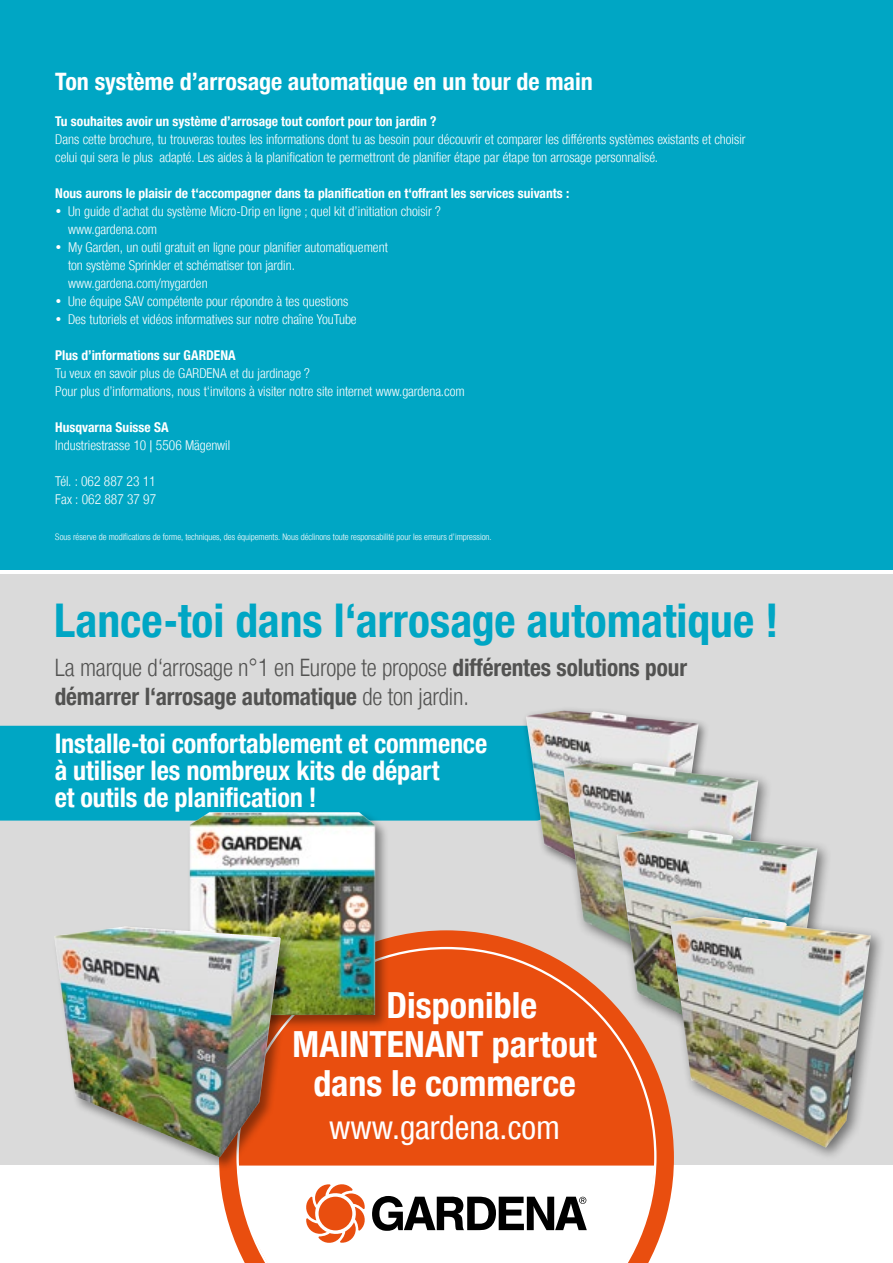
<style>
.page{position:relative;width:893px;height:1263px;background:#fff}
.page>*{position:absolute;margin:0;border:0;box-sizing:border-box;transform-origin:0 0}
.t1{font:700 46.5px "Gardena Sans Cond";color:#00a6c4}
.t2{font:700 36px "Gardena Sans Cond";color:#fff}
.t3{font:500 33px "Gardena Sans Cond";color:#fff}
.t4{font:700 27px/27px "Gardena Sans Cond";letter-spacing:-.005em;color:#fff}
.t5{font:700 24px/28.8px "Gardena Sans Cond";letter-spacing:-.005em;color:#525251}
.t6{font:700 24px "Gardena Sans Cond";color:#fff}
.t7{font:13.5px/18px "Gardena Sans Cond";color:#fff}
.t8{font:700 13.5px "Gardena Sans Cond";color:#fff}
.t9{font:9px "Gardena Sans Cond";color:#fff}
.s1{font-weight:400}
</style>
<div class="page">
<div style="left:0;top:0;width:893px;height:570px;background:#00a6c4"></div>
<div style="left:0;top:575px;width:893px;height:590px;background:#dadada"></div>
<svg style="left:219px;top:930px;width:455px;height:316px;fill:#e94e0f"></svg>
<div style="left:236px;top:947px;width:420px;height:302px;background:#e94e0f"></div>
<div style="left:0;top:726px;width:522px;height:94px;background:#00a6c4"></div>
<div style="left:522px;top:705px;width:188px;height:207px;background:#000;opacity:.5"></div>
<img style="left:526px;top:710px;width:172px;height:190px">
<div style="left:557px;top:756px;width:216px;height:244px;background:#000;opacity:.5"></div>
<img style="left:563px;top:762px;width:195px;height:224px">
<div style="left:610px;top:822px;width:222px;height:252px;background:#000;opacity:.5"></div>
<img style="left:617px;top:829px;width:200px;height:231px">
<div style="left:663px;top:910px;width:222px;height:252px;background:#000;opacity:.5"></div>
<img style="left:670px;top:916px;width:201px;height:231px">
<svg style="left:238px;top:1165px;width:417px;height:98px"></svg>
<div style="left:187px;top:810px;width:202px;height:219px;background:#000;opacity:.4"></div>
<img style="left:190px;top:812px;width:185px;height:203px">
<div style="left:52px;top:924px;width:242px;height:247px;background:#000;opacity:.4"></div>
<img style="left:54px;top:927px;width:68px;height:182px">
<h3 class="t6" style="left:55px;top:65px;width:539px">Ton système d’arrosage automatique en un tour de main</h3>
<p class="t8" style="left:55px;top:112px;width:383px">Tu souhaites avoir un système d’arrosage tout confort pour ton jardin ?</p>
<p class="t7" style="left:55px;top:130px;width:692px">Dans cette brochure, tu trouveras toutes les informations dont tu as besoin pour découvrir et comparer les différents systèmes existants et choisir celui qui sera le plus adapté. Les aides à la planification te permettront de planifier étape par étape ton arrosage personnalisé.</p>
<p class="t8" style="left:55px;top:184px;width:516px">Nous aurons le plaisir de t‘accompagner dans ta planification en t‘offrant les services suivants :</p>
<p class="t7" style="left:68px;top:201px;width:374px;text-indent:-13px">• Un guide d’achat du système Micro-Drip en ligne ; quel kit d’initiation choisir ? www.gardena.com</p>
<p class="t7" style="left:68px;top:237px;width:321px;text-indent:-13px">• My Garden, un outil gratuit en ligne pour planifier automatiquement ton système Sprinkler et schématiser ton jardin. www.gardena.com/mygarden</p>
<p class="t7" style="left:55px;top:291px;width:295px">• Une équipe SAV compétente pour répondre à tes questions</p>
<p class="t7" style="left:55px;top:309px;width:303px">• Des tutoriels et vidéos informatives sur notre chaîne YouTube</p>
<p class="t8" style="left:55px;top:346px;width:182px">Plus d’informations sur GARDENA</p>
<p class="t7" style="left:55px;top:363px;width:411px">Tu veux en savoir plus de GARDENA et du jardinage ?<br>Pour plus d’informations, nous t‘invitons à visiter notre site internet www.gardena.com</p>
<p class="t8" style="left:55px;top:418px;width:115px">Husqvarna Suisse SA</p>
<p class="t7" style="left:55px;top:435px;width:176px">Industriestrasse 10 | 5506 Mägenwil</p>
<p class="t7" style="left:55px;top:471px;width:102px">Tél. : 062 887 23 11<br>Fax : 062 887 37 97</p>
<p class="t9" style="left:55px;top:530px;width:438px">Sous réserve de modifications de forme, techniques, des équipements. Nous déclinons toute responsabilité pour les erreurs d’impression.</p>
<h1 class="t1" style="left:54px;top:588px;width:726px">Lance-toi dans l‘arrosage automatique !</h1>
<h3 class="t5" style="left:55px;top:652px;width:634px"><span class="s1">La marque d‘arrosage n°1 en Europe te propose</span> différentes solutions pour démarrer l‘arrosage automatique <span class="s1">de ton jardin.</span></h3>
<h3 class="t4" style="left:55px;top:729px;width:434px">Installe-toi confortablement et commence à utiliser les nombreux kits de départ<br>et outils de planification !</h3>
<h2 class="t2" style="left:387px;top:980px;width:152px">Disponible</h2>
<h2 class="t2" style="left:292px;top:1019px;width:306px">MAINTENANT partout</h2>
<h2 class="t2" style="left:313px;top:1058px;width:264px">dans le commerce</h2>
<h3 class="t3" style="left:329px;top:1105px;width:232px">www.gardena.com</h3>
</div>
